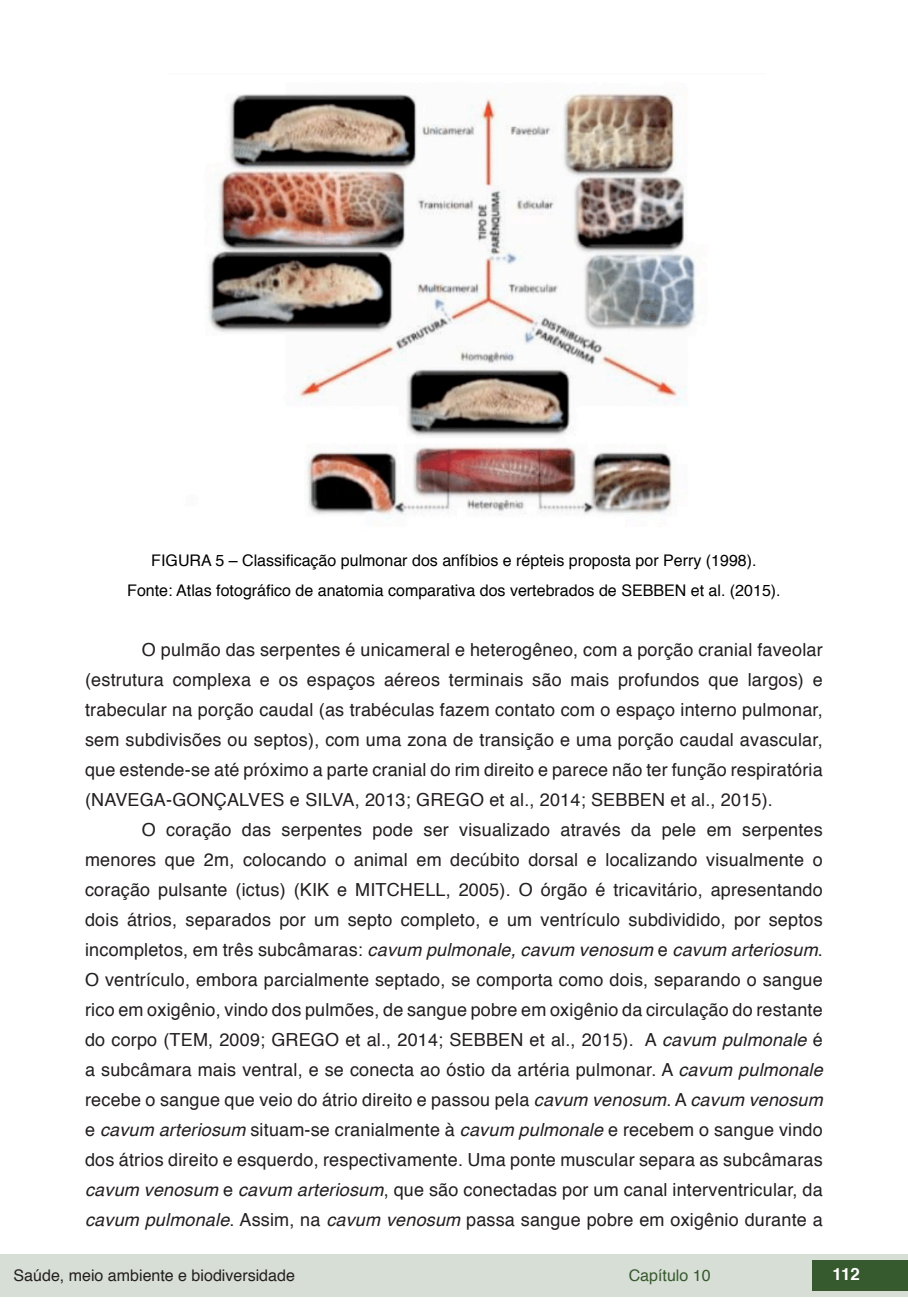
<style>
.page{position:relative;width:908px;height:1304px;background:#fff}
.page>*{position:absolute;margin:0;border:0;box-sizing:border-box;transform-origin:0 0}
.txt{font:18px/30px "Helvetica";letter-spacing:.01em;color:#231f20;text-align:justify}
.t1{font:700 16.8px "Helvetica";color:#fff}
.imagens_graf_tab{font:16px "Helvetica";color:#000}
.t2{font:16px "Helvetica";color:#231f20}
.t3{font:16px "Helvetica";color:#36592e}
.s1{font-style:italic}
</style>
<div class="page">
<div style="left:0;top:1254px;width:906px;height:43px;background:#d7ded5"></div>
<div style="left:812px;top:1261px;width:95px;height:30px;background:#36592e"></div>
<img style="left:208px;top:93px;width:488px;height:426px">
<p class="imagens_graf_tab" style="left:151px;top:548px;width:606px">FIGURA 5 – Classificação pulmonar dos anfíbios e répteis proposta por Perry (1998).</p>
<p class="imagens_graf_tab" style="left:127px;top:578px;width:654px">Fonte: Atlas fotográfico de anatomia comparativa dos vertebrados de SEBBEN et al. (2015).</p>
<p class="txt" style="left:85px;top:635px;width:738px;text-indent:57px">O pulmão das serpentes é unicameral e heterogêneo, com a porção cranial faveolar (estrutura complexa e os espaços aéreos terminais são mais profundos que largos) e trabecular na porção caudal (as trabéculas fazem contato com o espaço interno pulmonar, sem subdivisões ou septos), com uma zona de transição e uma porção caudal avascular, que estende-se até próximo a parte cranial do rim direito e parece não ter função respiratória (NAVEGA-GONÇALVES e SILVA, 2013; GREGO et al., 2014; SEBBEN et al., 2015).</p>
<p class="txt" style="left:85px;top:815px;width:739px;text-indent:57px">O coração das serpentes pode ser visualizado através da pele em serpentes menores que 2m, colocando o animal em decúbito dorsal e localizando visualmente o coração pulsante (ictus) (KIK e MITCHELL, 2005). O órgão é tricavitário, apresentando dois átrios, separados por um septo completo, e um ventrículo subdividido, por septos incompletos, em três subcâmaras: <span class="s1">cavum pulmonale, cavum venosum</span> e <span class="s1">cavum arteriosum</span>.<br>O ventrículo, embora parcialmente septado, se comporta como dois, separando o sangue rico em oxigênio, vindo dos pulmões, de sangue pobre em oxigênio da circulação do restante do corpo (TEM, 2009; GREGO et al., 2014; SEBBEN et al., 2015). A <span class="s1">cavum pulmonale</span> é a subcâmara mais ventral, e se conecta ao óstio da artéria pulmonar. A <span class="s1">cavum pulmonale </span>recebe o sangue que veio do átrio direito e passou pela <span class="s1">cavum venosum</span>. A <span class="s1">cavum venosum </span>e <span class="s1">cavum arteriosum</span> situam-se cranialmente à <span class="s1">cavum pulmonale</span> e recebem o sangue vindo dos átrios direito e esquerdo, respectivamente. Uma ponte muscular separa as subcâmaras <span class="s1">cavum venosum</span> e <span class="s1">cavum arteriosum</span>, que são conectadas por um canal interventricular, da <span class="s1">cavum pulmonale</span>. Assim, na <span class="s1">cavum venosum</span> passa sangue pobre em oxigênio durante a</p>
<p class="t2" style="left:14px;top:1263px;width:283px">Saúde, meio ambiente e biodiversidade</p>
<p class="t3" style="left:628px;top:1263px;width:83px">Capítulo 10</p>
<p class="t1" style="left:832px;top:1261px;width:29px">112</p>
</div>
